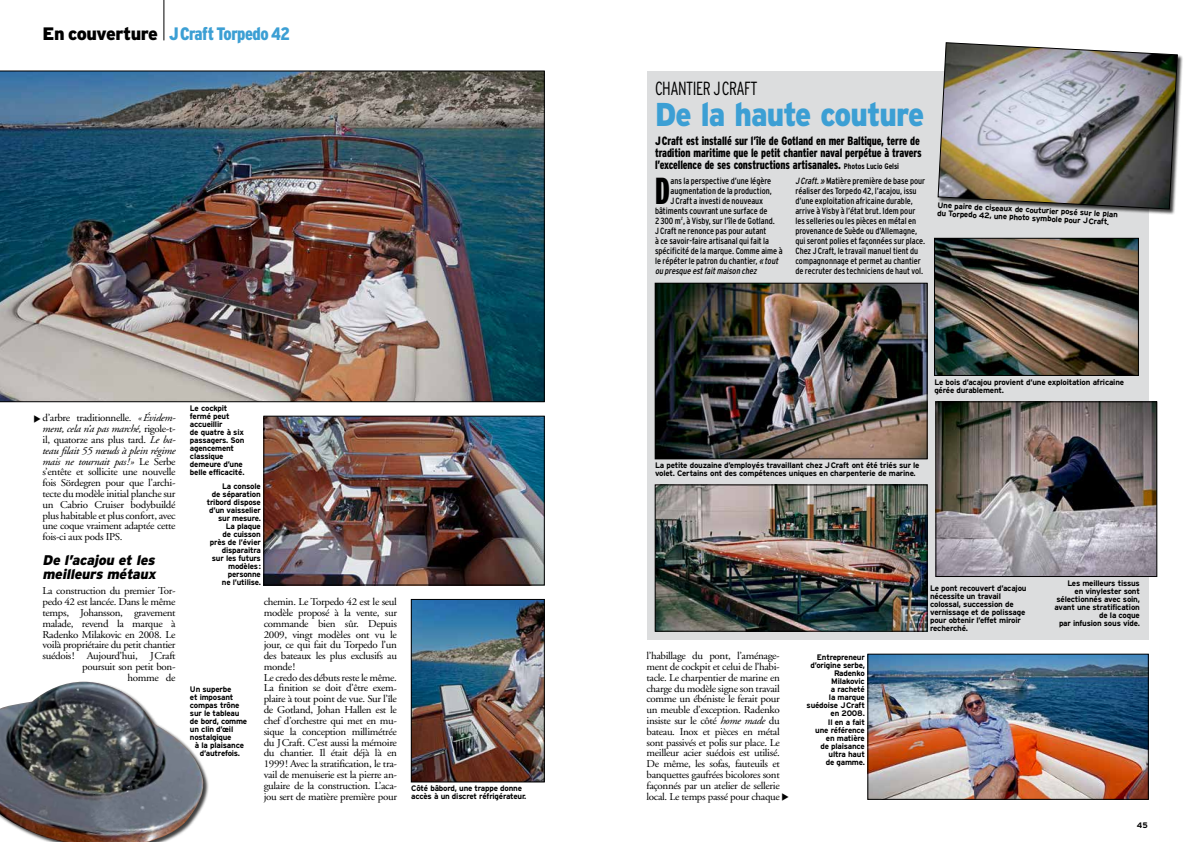
<style>
.page{position:relative;width:1191px;height:842px;background:#fff}
.page>*{position:absolute;margin:0;border:0;box-sizing:border-box;transform-origin:0 0}
.t1{font:900 extra-condensed 37.6px "Interstate";color:#000}
.t2{font:900 33px "Interstate";letter-spacing:-.03em;color:#3c9fd4;scale:.9 1}
.t3{font:300 condensed 19px "Interstate";letter-spacing:-.03em;color:#000;scale:.9 1}
.t4{font:900 condensed 18px "Interstate";letter-spacing:-.03em;color:#3c9fd4}
.t5{font:italic 900 14px/14px "Interstate";color:#000}
.t6{font:900 condensed 12px/12px "Interstate";letter-spacing:-.01em;color:#000;scale:.9 1}
.t7{font:10.4px/10.8px "Adobe Garamond";letter-spacing:-.03em;color:#000;text-align:justify;scale:1.05 1}
.t8{font:condensed 9px/10px "Interstate";color:#000}
.t9{font:700 8px/8px "Interstate";letter-spacing:-.025em;color:#000}
.t10{font:condensed 4.5px "Interstate";color:#000}
.s1{font-stretch:normal;color:#000}
.s2{font-style:italic}
.s3{font-weight:700;font-size:8px}
</style>
<div class="page">
<img style="left:0;top:71px;width:544px;height:331px">
<div style="left:646px;top:71px;width:502px;height:569px;background:#dcddde"></div>
<div style="left:938px;top:43px;width:245px;height:172px;background:#000;opacity:.75"></div>
<img style="left:937px;top:42px;width:240px;height:167px">
<img style="left:657px;top:285px;width:268px;height:172px">
<div style="left:655px;top:283px;width:272px;height:176px;border:1px solid #000"></div>
<img style="left:657px;top:487px;width:268px;height:142px">
<div style="left:655px;top:485px;width:272px;height:146px;border:1px solid #000"></div>
<img style="left:937px;top:404px;width:218px;height:171px">
<div style="left:935px;top:402px;width:222px;height:175px;border:1px solid #000"></div>
<img style="left:936px;top:240px;width:200px;height:134px">
<div style="left:934px;top:238px;width:204px;height:138px;border:1px solid #000"></div>
<img style="left:869px;top:656px;width:277px;height:141px">
<img style="left:266px;top:418px;width:276px;height:165px">
<div style="left:264px;top:416px;width:280px;height:169px;border:1px solid #000"></div>
<img style="left:0;top:682px;width:207px;height:160px">
<img style="left:413px;top:601px;width:129px;height:179px">
<div style="left:411px;top:599px;width:133px;height:183px;border:1px solid #000"></div>
<hr style="left:163px;top:0;width:1px;height:40px;background:#000">
<p class="t4" style="left:43px;top:24px;width:249px"><span class="s1">En couverture</span> JCraft Torpedo 42</p>
<p class="t7" style="left:43px;top:413px;width:128px">d’arbre traditionnelle. <span class="s2">«Évidem&shy;ment, cela n’a pas marché,</span> rigole-t&shy;il, quatorze ans plus tard. <span class="s2">Le ba&shy;teau filait 55 nœuds à plein régime mais ne tournait pas!»</span> Le Serbe s’entête et sollicite une nouvelle fois Sördegren pour que l’archi&shy;tecte du modèle initial planche sur un Cabrio Cruiser bodybuildé plus habitable et plus confort, avec une coque vraiment adaptée cette fois-ci aux pods IPS.</p>
<p class="t5" style="left:43px;top:553px;width:118px">De l’acajou et les meilleurs métaux</p>
<p class="t7" style="left:43px;top:586px;width:128px;text-align:right">La construction du premier Tor&shy;pedo 42 est lancée. Dans le même temps, Johansson, gravement malade, revend la marque à<br>Radenko Milakovic en 2008. Le voilà propriétaire du petit chantier suédois! Aujourd’hui, JCraft poursuit son petit bon-<br>homme de</p>
<p class="t9" style="left:190px;top:404px;width:56px">Le cockpit fermé peut accueillir<br>de quatre à six passagers. Son agencement classique demeure d’une belle efficacité.</p>
<p class="t9" style="left:207px;top:482px;width:56px;text-align:right">La console<br>de séparation tribord dispose d’un vaisselier sur mesure.<br>La plaque<br>de cuisson près de l’évier disparaitra<br>sur les futurs modèles: personne<br>ne l’utilise.</p>
<p class="t9" style="left:190px;top:685px;width:43px">Un superbe</p>
<p class="t9" style="left:190px;top:693px;width:45px">et imposant</p>
<p class="t9" style="left:190px;top:701px;width:51px">compas trône</p>
<p class="t9" style="left:190px;top:709px;width:51px">sur le tableau</p>
<p class="t9" style="left:190px;top:717px;width:59px">de bord, comme</p>
<p class="t9" style="left:190px;top:725px;width:45px">un clin d’œil</p>
<p class="t9" style="left:190px;top:733px;width:43px">nostalgique</p>
<p class="t9" style="left:195px;top:741px;width:50px">à la plaisance</p>
<p class="t9" style="left:200px;top:749px;width:42px">d’autrefois.</p>
<p class="t7" style="left:264px;top:597px;width:128px;text-align:left">chemin. Le Torpedo 42 est le seul modèle proposé à la vente, sur commande bien sûr. Depuis<br>2009, vingt modèles ont vu le jour, ce qui fait du Torpedo l’un des bateaux les plus exclusifs au monde!<br>Le credo des débuts reste le même.<br>La finition se doit d’être exem&shy;plaire à tout point de vue. Sur l’île de Gotland, Johan Hallen est le chef d’orchestre qui met en mu&shy;sique la conception millimétrée du JCraft. C’est aussi la mémoire du chantier. Il était déjà là en<br>1999! Avec la stratification, le tra&shy;vail de menuiserie est la pierre an&shy;gulaire de la construction. L’aca&shy;jou sert de matière première pour</p>
<p class="t9" style="left:411px;top:784px;width:117px">Côté bâbord, une trappe donne accès à un discret réfrigérateur.</p>
<p class="t3" style="left:655px;top:77px;width:116px">CHANTIER JCRAFT</p>
<p class="t2" style="left:655px;top:95px;width:301px">De la haute couture</p>
<p class="t6" style="left:655px;top:134px;width:298px">JCraft est installé sur l’île de Gotland en mer Baltique, terre de tradition maritime que le petit chantier naval perpétue à travers l’excellence de ses constructions artisanales. <span class="s3">Photos Lucio Gelsi</span></p>
<p class="t1" style="left:655px;top:171px;width:16px">D</p>
<p class="t8" style="left:670px;top:176px;width:102px">ans la perspective d’une légère</p>
<p class="t8" style="left:670px;top:186px;width:103px">augmentation de la production,</p>
<p class="t8" style="left:670px;top:196px;width:94px">J Craft a investi de nouveaux</p>
<p class="t8" style="left:655px;top:206px;width:114px">bâtiments couvrant une surface de</p>
<p class="t8" style="left:655px;top:216px;width:121px">2 300 m , à Visby, sur l’île de Gotland.</p>
<p class="t10" style="left:681px;top:216px;width:4px">2</p>
<p class="t8" style="left:655px;top:226px;width:129px">J Craft ne renonce pas pour autant<br>à ce savoir-faire artisanal qui fait la spécificité de la marque. Comme aime à le répéter le patron du chantier, <span class="s2">«tout ou presque estfaitmaison chez</span></p>
<p class="t8" style="left:795px;top:176px;width:131px"><span class="s2">JCraft.»</span> Matière première de base pour réaliser des Torpedo 42, l’acajou, issu d’une exploitation africaine durable, arrive à Visby à l’état brut. Idem pour les selleries ou les pièces en métal en provenance de Suède ou d’Allemagne, qui seront polies et façonnées sur place.<br>Chez J Craft, le travail manuel tient du compagnonnage et permet au chantier de recruter des techniciens de haut vol.</p>
<p class="t9" style="left:938px;top:201px;width:182px;rotate:3deg">Une paire de ciseaux de couturier posé sur le plan du Torpedo 42, une photo symbole pour JCraft.</p>
<p class="t9" style="left:934px;top:378px;width:191px">Le bois d’acajou provient d’une exploitation africaine gérée durablement.</p>
<p class="t9" style="left:655px;top:461px;width:266px">La petite douzaine d’employés travaillant chez JCraft ont été triés sur le volet. Certains ont des compétences uniques en charpenterie de marine.</p>
<p class="t7" style="left:646px;top:651px;width:128px">l’habillage du pont, l’aménage&shy;ment de cockpit et celui de l’habi&shy;tacle. Le charpentier de marine en charge du modèle signe son travail comme un ébéniste le ferait pour un meuble d’exception. Radenko insiste sur le côté <span class="s2">home made</span> du bateau. Inox et pièces en métal sont passivés et polis sur place. Le meilleur acier suédois est utilisé.<br>De même, les sofas, fauteuils et banquettes gaufrées bicolores sont façonnés par un atelier de sellerie local. Le temps passé pour chaque</p>
<p class="t9" style="left:806px;top:654px;width:60px;text-align:right">Entrepreneur d’origine serbe,<br>Radenko<br>Milakovic<br>a racheté<br>la marque suédoise JCraft en 2008.<br>Il en a fait<br>une référence en matière<br>de plaisance ultra haut<br>de gamme.</p>
<p class="t9" style="left:930px;top:584px;width:98px">Le pont recouvert d’acajou nécessite un travail colossal, succession de vernissage et de polissage pour obtenir l’effet miroir recherché.</p>
<p class="t9" style="left:1054px;top:579px;width:87px;text-align:right">Les meilleurs tissus<br>en vinylester sont sélectionnés avec soin, avant une stratification de la coque<br>par infusion sous vide.</p>
<p class="t9" style="left:1137px;top:821px;width:12px">45</p>
</div>
